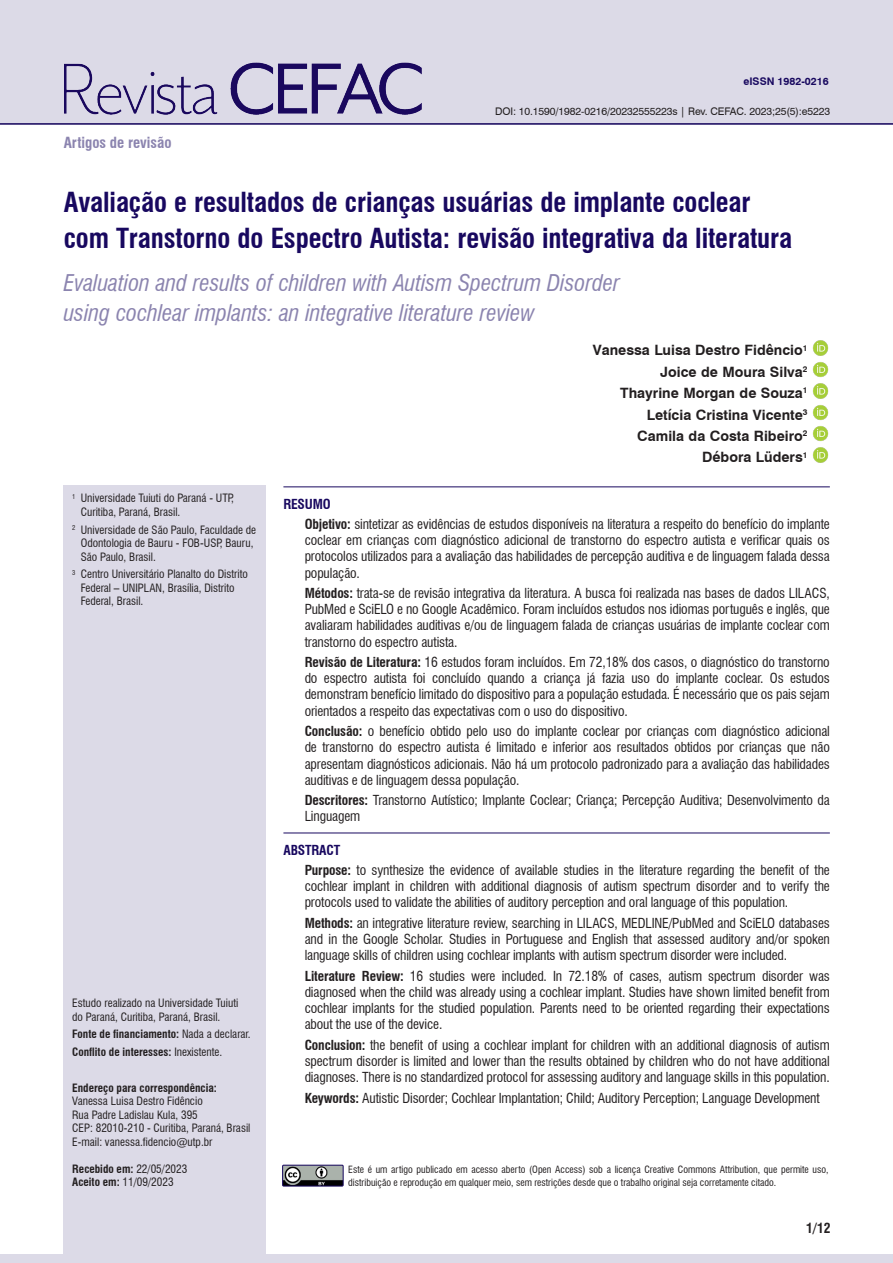
<style>
.page{position:relative;width:893px;height:1263px;background:#fff}
.page>*{position:absolute;margin:0;border:0;box-sizing:border-box;transform-origin:0 0}
.Titulo{font:700 condensed 27px/36px "Swiss 721 BT";letter-spacing:-.005em;color:#18085f}
.Titulo_ingles{font:italic condensed 22.5px/30px "Swiss 721 BT";letter-spacing:-.005em;color:#8b84af}
.Tipo_de_artigo{font:700 condensed 15px "Swiss 721 BT";color:#8b84af}
.Autor{font:700 14.25px "Swiss 721 BT";color:#231f20}
.Resumo{font:condensed 13.5px/16.2px "Swiss 721 BT";letter-spacing:-.01em;color:#231f20;text-align:justify}
.Resumo_título{font:700 condensed 13.5px "Swiss 721 BT";letter-spacing:-.01em;color:#18085f}
.Cabeço_autor_esquerda-par{font:700 condensed 13.5px "Swiss 721 BT";color:#231f20}
.Notas{font:condensed 11.25px/13.5px "Swiss 721 BT";color:#231f20}
.Endereço_correspondencia{font:condensed 11.25px "Swiss 721 BT";color:#231f20}
.Notas_sem_paragrafo{font:700 condensed 11.25px "Swiss 721 BT";color:#231f20}
.Notas_sem_paragrafo-2{font:condensed 11.25px/13.5px "Swiss 721 BT";color:#231f20}
.Endereço_correspondencia-2{font:700 condensed 11.25px "Swiss 721 BT";color:#231f20}
.Legenda_b_direito-impar{font:10.5px "Swiss 721 BT";letter-spacing:-.01em;color:#231f20}
.Legenda_b_esquerdo-par{font:700 10.5px "Swiss 721 BT";color:#18085f}
.Notas-2{font:condensed 9.75px/13.5px "Swiss 721 BT";color:#231f20}
.s1{font-weight:400}
.s2{font-weight:700}
</style>
<div class="page">
<div style="left:64px;top:485px;width:202px;height:778px;background:#dcdae7"></div>
<img style="left:813px;top:340px;width:16px;height:16px">
<img style="left:812px;top:362px;width:17px;height:15px">
<img style="left:813px;top:383px;width:16px;height:16px">
<img style="left:812px;top:405px;width:17px;height:15px">
<img style="left:812px;top:426px;width:17px;height:15px">
<img style="left:813px;top:447px;width:16px;height:16px">
<hr style="left:283px;top:486px;width:547px;height:1px;background:#18085f">
<hr style="left:283px;top:833px;width:547px;height:1px;background:#18085f">
<div style="left:0;top:0;width:893px;height:125px;background:#dcdae7"></div>
<img style="left:65px;top:63px;width:357px;height:51px">
<img style="left:284px;top:1167px;width:58px;height:17px">
<div style="left:282px;top:1165px;width:62px;height:21px;border:1px solid #18085f"></div>
<div style="left:0;top:1254px;width:893px;height:9px;background:#dcdae7"></div>
<p class="Legenda_b_esquerdo-par" style="left:743px;top:74px;width:87px">eISSN 1982-0216</p>
<p class="Tipo_de_artigo" style="left:64px;top:133px;width:109px">Artigos de revisão</p>
<p class="Legenda_b_direito-impar" style="left:495px;top:104px;width:337px">DOI: 10.1590/1982-0216/20232555223s | Rev. CEFAC. 2023;25(5):e5223</p>
<p class="Titulo" style="left:64px;top:185px;width:730px">Avaliação e resultados de crianças usuárias de implante coclear com Transtorno do Espectro Autista: revisão integrativa da literatura</p>
<p class="Titulo_ingles" style="left:64px;top:268px;width:557px">Evaluation and results of children with Autism Spectrum Disorder using cochlear implants: an integrative literature review</p>
<p class="Autor" style="left:593px;top:340px;width:216px">Vanessa Luisa Destro Fidêncio<sup>1</sup></p>
<p class="Autor" style="left:660px;top:362px;width:149px">Joice de Moura Silva<sup>2</sup></p>
<p class="Autor" style="left:620px;top:383px;width:189px">Thayrine Morgan de Souza<sup>1</sup></p>
<p class="Autor" style="left:647px;top:405px;width:162px">Letícia Cristina Vicente<sup>3</sup></p>
<p class="Autor" style="left:637px;top:426px;width:172px">Camila da Costa Ribeiro<sup>2</sup></p>
<p class="Autor" style="left:702px;top:447px;width:107px">Débora Lüders<sup>1</sup></p>
<p class="Notas" style="left:81px;top:492px;width:155px;text-indent:-9px"><sup>1</sup> Universidade Tuiuti do Paraná - UTP,<br>Curitiba, Paraná, Brasil.</p>
<p class="Notas" style="left:81px;top:523px;width:177px;text-indent:-9px"><sup>2</sup> Universidade de São Paulo, Faculdade de<br>Odontologia de Bauru - FOB-USP, Bauru,<br>São Paulo, Brasil.</p>
<p class="Notas" style="left:81px;top:568px;width:169px;text-indent:-9px"><sup>3</sup> Centro Universitário Planalto do Distrito<br>Federal – UNIPLAN, Brasília, Distrito<br>Federal, Brasil.</p>
<p class="Notas_sem_paragrafo-2" style="left:72px;top:996px;width:168px">Estudo realizado na Universidade Tuiuti do Paraná, Curitiba, Paraná, Brasil.</p>
<p class="Notas_sem_paragrafo" style="left:72px;top:1027px;width:180px">Fonte de financiamento: <span class="s1">Nada a declarar.</span></p>
<p class="Notas_sem_paragrafo" style="left:72px;top:1045px;width:152px">Conflito de interesses: <span class="s1">Inexistente.</span></p>
<p class="Endereço_correspondencia-2" style="left:72px;top:1081px;width:146px">Endereço para correspondência:</p>
<p class="Endereço_correspondencia" style="left:72px;top:1094px;width:132px">Vanessa Luisa Destro Fidêncio</p>
<p class="Endereço_correspondencia" style="left:72px;top:1108px;width:127px">Rua Padre Ladislau Kula, 395</p>
<p class="Endereço_correspondencia" style="left:72px;top:1121px;width:180px">CEP: 82010-210 - Curitiba, Paraná, Brasil</p>
<p class="Endereço_correspondencia" style="left:72px;top:1135px;width:142px">E-mail: vanessa.fdencio@utp.br</p>
<p class="Endereço_correspondencia-2" style="left:72px;top:1162px;width:117px">Recebido em: <span class="s1">22/05/2023</span></p>
<p class="Endereço_correspondencia" style="left:72px;top:1175px;width:103px"><span class="s2">Aceito em:</span> 11/09/2023</p>
<p class="Resumo_título" style="left:283px;top:495px;width:49px">RESUMO</p>
<p class="Resumo" style="left:305px;top:516px;width:527px"><span class="s2">Objetivo:</span> sintetizar as evidências de estudos disponíveis na literatura a respeito do benefício do implante coclear em crianças com diagnóstico adicional de transtorno do espectro autista e verificar quais os protocolos utilizados para a avaliação das habilidades de percepção auditiva e de linguagem falada dessa população.</p>
<p class="Resumo" style="left:305px;top:585px;width:527px"><span class="s2">Métodos:</span> trata-se de revisão integrativa da literatura. A busca foi realizada nas bases de dados LILACS, PubMed e SciELO e no Google Acadêmico. Foram incluídos estudos nos idiomas português e inglês, que avaliaram habilidades auditivas e/ou de linguagem falada de crianças usuárias de implante coclear com transtorno do espectro autista.</p>
<p class="Resumo" style="left:305px;top:654px;width:527px"><span class="s2">Revisão de Literatura:</span> 16 estudos foram incluídos. Em 72,18% dos casos, o diagnóstico do transtorno do espectro autista foi concluído quando a criança já fazia uso do implante coclear. Os estudos demonstram benefício limitado do dispositivo para a população estudada. É necessário que os pais sejam orientados a respeito das expectativas com o uso do dispositivo.</p>
<p class="Resumo" style="left:305px;top:723px;width:527px"><span class="s2">Conclusão:</span> o benefício obtido pelo uso do implante coclear por crianças com diagnóstico adicional de transtorno do espectro autista é limitado e inferior aos resultados obtidos por crianças que não apresentam diagnósticos adicionais. Não há um protocolo padronizado para a avaliação das habilidades auditivas e de linguagem dessa população.</p>
<p class="Resumo" style="left:305px;top:792px;width:527px"><span class="s2">Descritores:</span> Transtorno Autístico; Implante Coclear; Criança; Percepção Auditiva; Desenvolvimento da<br>Linguagem</p>
<p class="Resumo_título" style="left:283px;top:842px;width:58px">ABSTRACT</p>
<p class="Resumo" style="left:305px;top:862px;width:527px"><span class="s2">Purpose:</span> to synthesize the evidence of available studies in the literature regarding the benefit of the cochlear implant in children with additional diagnosis of autism spectrum disorder and to verify the protocols used to validate the abilities of auditory perception and oral language of this population.</p>
<p class="Resumo" style="left:305px;top:915px;width:527px"><span class="s2">Methods:</span> an integrative literature review, searching in LILACS, MEDLINE/PubMed and SciELO databases and in the Google Scholar. Studies in Portuguese and English that assessed auditory and/or spoken language skills of children using cochlear implants with autism spectrum disorder were included.</p>
<p class="Resumo" style="left:305px;top:968px;width:527px"><span class="s2">Literature Review:</span> 16 studies were included. In 72.18% of cases, autism spectrum disorder was diagnosed when the child was already using a cochlear implant. Studies have shown limited benefit from cochlear implants for the studied population. Parents need to be oriented regarding their expectations about the use of the device.</p>
<p class="Resumo" style="left:305px;top:1037px;width:527px"><span class="s2">Conclusion:</span> the benefit of using a cochlear implant for children with an additional diagnosis of autism spectrum disorder is limited and lower than the results obtained by children who do not have additional diagnoses. There is no standardized protocol for assessing auditory and language skills in this population.</p>
<p class="Resumo" style="left:305px;top:1090px;width:517px"><span class="s2">Keywords:</span> Autistic Disorder; Cochlear Implantation; Child; Auditory Perception; Language Development</p>
<p class="Notas-2" style="left:348px;top:1163px;width:482px">Este é um artigo publicado em acesso aberto (Open Access) sob a licença Creative Commons Attribution, que permite uso, distribuição e reprodução em qualquer meio, sem restrições desde que o trabalho original seja corretamente citado.</p>
<p class="Cabeço_autor_esquerda-par" style="left:806px;top:1219px;width:26px">1/12</p>
</div>
